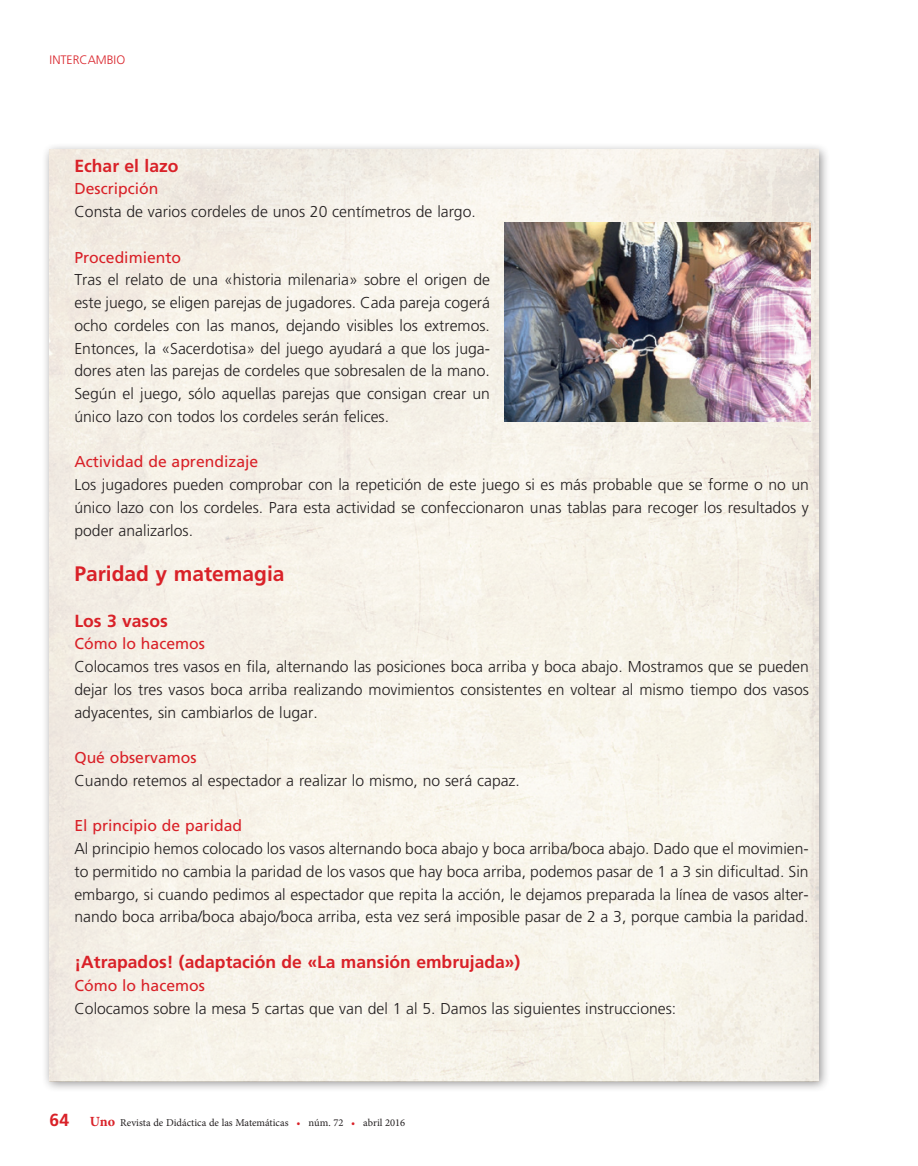
<style>
.page{position:relative;width:918px;height:1166px;background:#fff}
.page>*{position:absolute;margin:0;border:0;box-sizing:border-box;transform-origin:0 0}
.t1{font:700 21px "Frutiger LT Std";color:#d92128}
.t2{font:700 17.5px "Frutiger LT Std";color:#d92128}
.t3{font:300 15.75px/22.8px "Frutiger LT Std";color:#231f20;text-align:justify}
.t4{font:15.75px "Frutiger LT Std";color:#d92128}
.t5{font:300 12.25px "Frutiger LT Std";color:#d92128}
.t6{font:10.5px "Minion Pro";color:#231f20}
.s1{font-family:"Frutiger LT Std";font-weight:700;font-size:17.5px;color:#d92128}
.s2{font-weight:700;font-size:14px;color:#d92128}
.s3{color:#d92128}
</style>
<div class="page">
<div style="left:42px;top:142px;width:788px;height:951px;background:#231f20;opacity:.5"></div>
<img style="left:50px;top:149px;width:768px;height:933px">
<img style="left:505px;top:222px;width:305px;height:200px">
<p class="t5" style="left:50px;top:53px;width:77px">INTERCAMBIO</p>
<p class="t2" style="left:74px;top:155px;width:106px">Echar el lazo</p>
<p class="t4" style="left:74px;top:180px;width:85px">Descripción</p>
<p class="t3" style="left:74px;top:200px;width:403px">Consta de varios cordeles de unos 20 centímetros de largo.</p>
<p class="t4" style="left:74px;top:248px;width:108px">Procedimiento</p>
<p class="t3" style="left:74px;top:269px;width:417px">Tras el relato de una «historia milenaria» sobre el origen de este juego, se eligen parejas de jugadores. Cada pareja cogerá ocho cordeles con las manos, dejando visibles los extremos.<br>Entonces, la «Sacerdotisa» del juego ayudará a que los juga&shy;dores aten las parejas de cordeles que sobresalen de la mano.<br>Según el juego, sólo aquellas parejas que consigan crear un único lazo con todos los cordeles serán felices.</p>
<p class="t4" style="left:74px;top:453px;width:185px">Actividad de aprendizaje</p>
<p class="t3" style="left:74px;top:473px;width:736px">Los jugadores pueden comprobar con la repetición de este juego si es más probable que se forme o no un único lazo con los cordeles. Para esta actividad se confeccionaron unas tablas para recoger los resultados y poder analizarlos.</p>
<h1 class="t1" style="left:74px;top:561px;width:212px">Paridad y matemagia</h1>
<p class="t2" style="left:74px;top:610px;width:95px">Los 3 vasos</p>
<p class="t4" style="left:74px;top:635px;width:132px">Cómo lo hacemos</p>
<p class="t3" style="left:74px;top:655px;width:736px">Colocamos tres vasos en fila, alternando las posiciones boca arriba y boca abajo. Mostramos que se pueden dejar los tres vasos boca arriba realizando movimientos consistentes en voltear al mismo tiempo dos vasos adyacentes, sin cambiarlos de lugar.</p>
<p class="t4" style="left:74px;top:748px;width:124px">Qué observamos</p>
<p class="t3" style="left:74px;top:769px;width:447px">Cuando retemos al espectador a realizar lo mismo, no será capaz.</p>
<p class="t4" style="left:74px;top:817px;width:169px">El principio de paridad</p>
<p class="t3" style="left:74px;top:837px;width:736px">Al principio hemos colocado los vasos alternando boca abajo y boca arriba/boca abajo. Dado que el movimien&shy;to permitido no cambia la paridad de los vasos que hay boca arriba, podemos pasar de 1 a 3 sin dificultad. Sin embargo, si cuando pedimos al espectador que repita la acción, le dejamos preparada la línea de vasos alter&shy;nando boca arriba/boca abajo/boca arriba, esta vez será imposible pasar de 2 a 3, porque cambia la paridad.</p>
<p class="t2" style="left:74px;top:951px;width:447px">¡Atrapados! (adaptación de «La mansión embrujada»)</p>
<p class="t4" style="left:74px;top:976px;width:132px">Cómo lo hacemos</p>
<p class="t3" style="left:74px;top:997px;width:603px">Colocamos sobre la mesa 5 cartas que van del 1 al 5. Damos las siguientes instrucciones:</p>
<p class="t6" style="left:50px;top:1116px;width:357px"><span class="s1">64</span> <span class="s2">Uno</span> Revista de Didáctica de las Matemáticas <span class="s3">•</span> núm. 72 <span class="s3">•</span> abril 2016</p>
</div>
